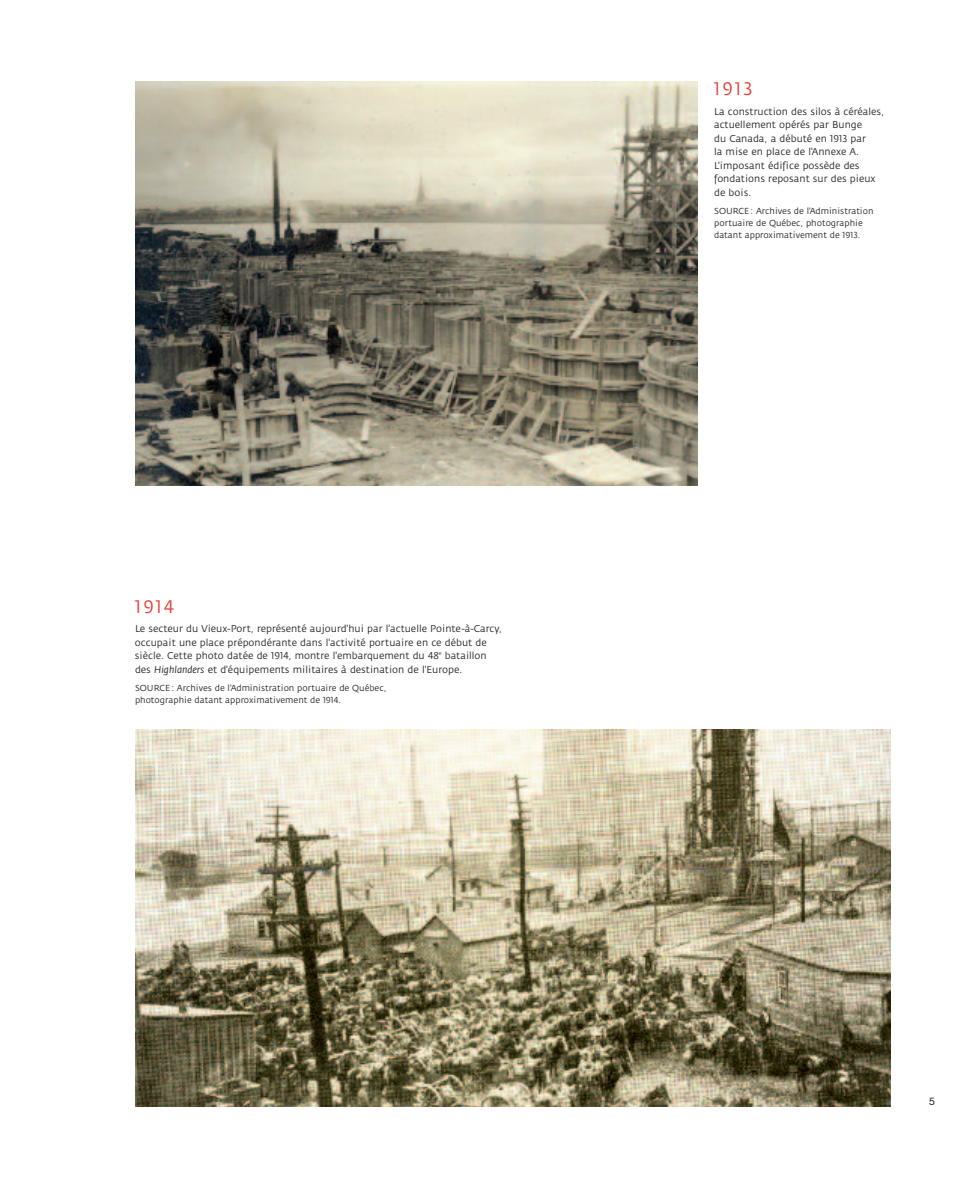
<style>
.page{position:relative;width:972px;height:1188px;background:#fff}
.page>*{position:absolute;margin:0;border:0;box-sizing:border-box;transform-origin:0 0}
.t1{font:18px "Fedra Sans";letter-spacing:.125em;color:#e8392d}
.t2{font:10.5px "Helvetica Neue";color:#231f20}
.t3{font:9.75px/13.5px "Fedra Sans";color:#231f20}
.t4{font:8.7px/12px "Fedra Sans";color:#231f20}
.s1{font-style:italic}
</style>
<div class="page">
<img style="left:135px;top:81px;width:563px;height:405px">
<img style="left:135px;top:729px;width:756px;height:378px">
<h1 class="t1" style="left:135px;top:599px;width:41px">1914</h1>
<p class="t3" style="left:135px;top:623px;width:368px">Le secteur du Vieux-Port, représenté aujourd'hui par l'actuelle Pointe-à-Carcy, occupait une place prépondérante dans l'activité portuaire en ce début de siècle. Cette photo datée de 1914, montre l'embarquement du 48<sup>e</sup> bataillon des <span class="s1">Highlanders</span> et d'équipements militaires à destination de l'Europe.</p>
<p class="t4" style="left:135px;top:682px;width:253px">SOURCE : Archives de l'Administration portuaire de Québec, photographie datant approximativement de 1914.</p>
<h1 class="t1" style="left:714px;top:81px;width:40px">1913</h1>
<p class="t3" style="left:714px;top:105px;width:172px">La construction des silos à céréales, actuellement opérés par Bunge<br>du Canada, a débuté en 1913 par<br>la mise en place de l'Annexe A.<br>L'imposant édifice possède des fondations reposant sur des pieux de bois.</p>
<p class="t4" style="left:714px;top:205px;width:161px">SOURCE : Archives de l'Administration portuaire de Québec, photographie datant approximativement de 1913.</p>
<p class="t2" style="left:929px;top:1097px;width:7px">5</p>
</div>
